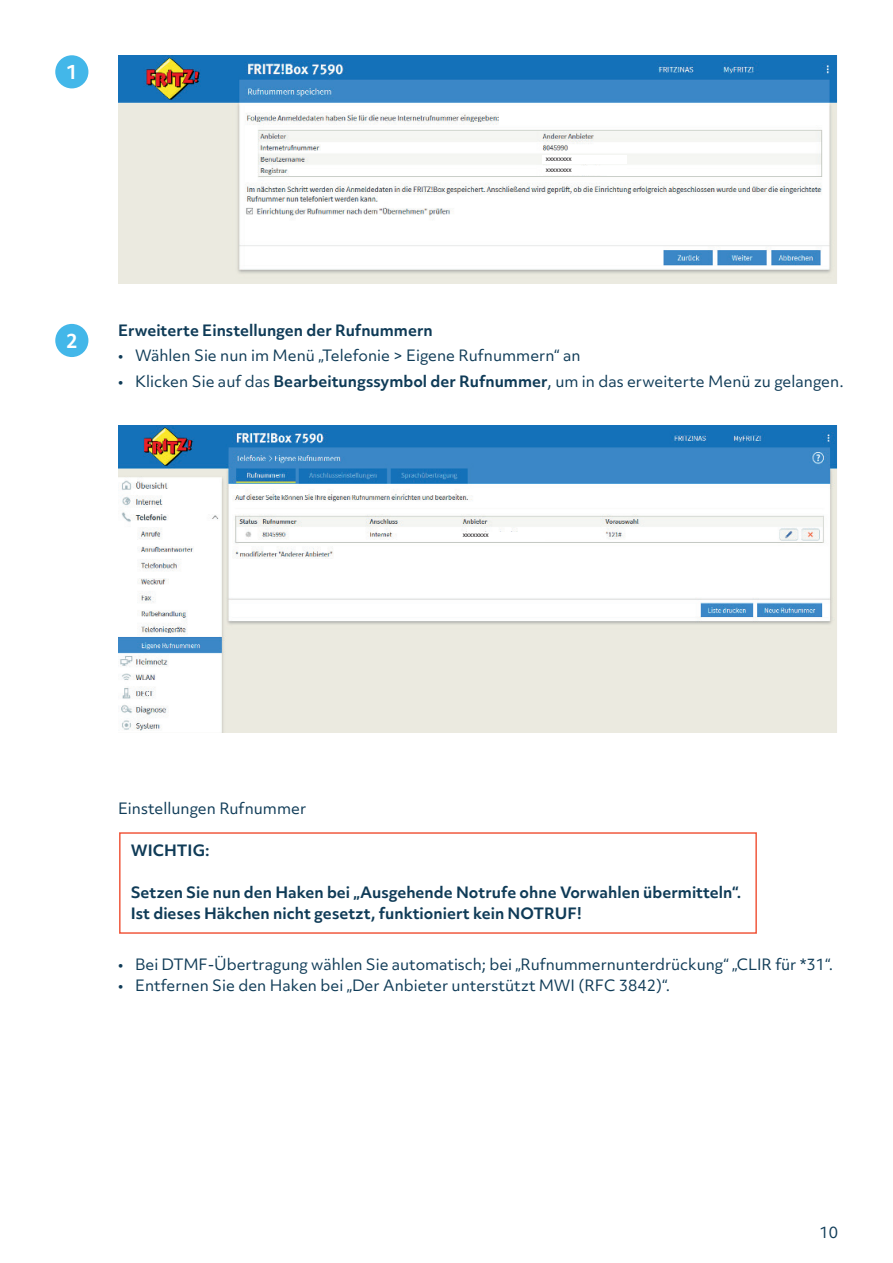
<style>
.page{position:relative;width:893px;height:1263px;background:#fff}
.page>*{position:absolute;margin:0;border:0;box-sizing:border-box;transform-origin:0 0}
.t1{font:700 18.75px "Objektiv Mk 3";color:#fff}
.t2{font:15px "Objektiv Mk 3";color:#0f3b57}
.t3{font:700 15px/21px "Objektiv Mk 3";color:#0f3b57}
.t4{font:7.5px "Calibri";color:#231f20}
.s1{font-weight:700}
</style>
<div class="page">
<div style="left:55px;top:55px;width:33px;height:33px;background:#43b7e9;border-radius:50%"></div>
<div style="left:55px;top:324px;width:33px;height:33px;background:#43b7e9;border-radius:50%"></div>
<img style="left:118px;top:426px;width:720px;height:307px">
<img style="left:118px;top:55px;width:720px;height:228px">
<div style="left:119px;top:832px;width:638px;height:102px;border:2px solid #f0593e"></div>
<div style="left:460px;top:532px;width:85px;height:9px;background:#fff"></div>
<div style="left:542px;top:166px;width:85px;height:9px;background:#fff"></div>
<div style="left:542px;top:155px;width:85px;height:9px;background:#fff"></div>
<p class="t1" style="left:66px;top:59px;width:13px">1</p>
<p class="t4" style="left:546px;top:154px;width:27px">xxxxxxxx</p>
<p class="t4" style="left:546px;top:165px;width:27px">xxxxxxxx</p>
<p class="t1" style="left:66px;top:327px;width:13px">2</p>
<p class="t3" style="left:118px;top:320px;width:316px">Erweiterte Einstellungen der Rufnummern</p>
<p class="t2" style="left:118px;top:345px;width:464px">• Wählen Sie nun im Menü „Telefonie &gt; Eigene Rufnummern“ an</p>
<p class="t2" style="left:118px;top:371px;width:727px">• Klicken Sie auf das <span class="s1">Bearbeitungssymbol der Rufnummer</span>, um in das erweiterte Menü zu gelangen.</p>
<p class="t4" style="left:463px;top:530px;width:27px">xxxxxxxx</p>
<p class="t2" style="left:118px;top:798px;width:190px">Einstellungen Rufnummer</p>
<p class="t3" style="left:131px;top:840px;width:80px">WICHTIG:</p>
<p class="t3" style="left:131px;top:882px;width:612px">Setzen Sie nun den Haken bei „Ausgehende Notrufe ohne Vorwahlen übermitteln“.<br>Ist dieses Häkchen nicht gesetzt, funktioniert kein NOTRUF!</p>
<p class="t2" style="left:118px;top:954px;width:716px">• Bei DTMF-Übertragung wählen Sie automatisch; bei „Rufnummernunterdrückung“ „CLIR für *31“.</p>
<p class="t2" style="left:118px;top:975px;width:554px">• Entfernen Sie den Haken bei „Der Anbieter unterstützt MWI (RFC 3842)“.</p>
<p class="t2" style="left:820px;top:1222px;width:20px">10</p>
</div>
